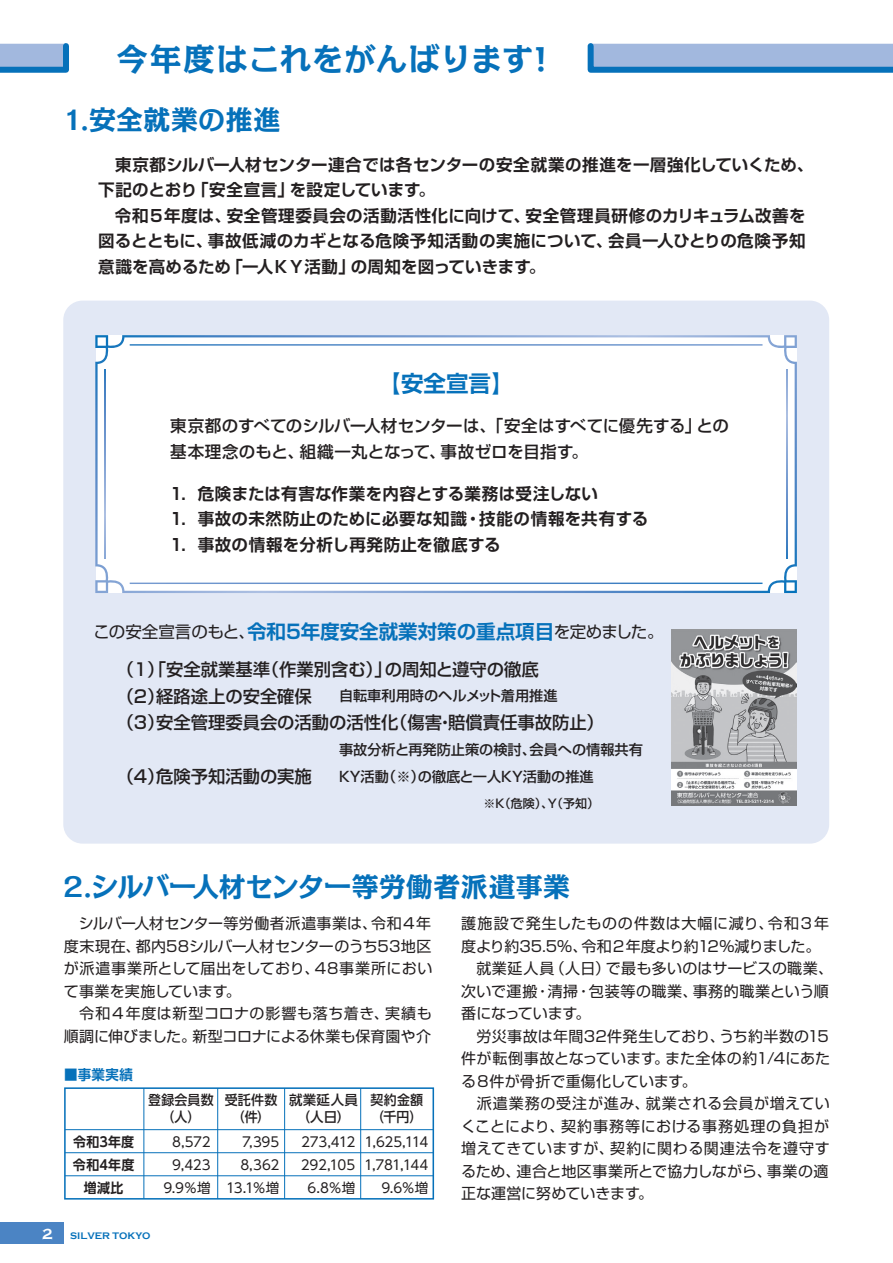
<style>
.page{position:relative;width:893px;height:1263px;background:#fff}
.page>*{position:absolute;margin:0;border:0;box-sizing:border-box;transform-origin:0 0}
.t1{font:700 31.5px "Kakumin Pro";letter-spacing:.02em;color:#0671ba}
.t2{font:700 27px "Kakumin Pro";letter-spacing:.005em;color:#0671ba}
.t3{font:700 22.5px "Shin Go Pr 5 De";color:#0671ba}
.t4{font:500 17.4px "Shin Go Pr 5";color:#231f20}
.t5{font:700 16.5px/25.5px "Shin Go Pr 5 De";letter-spacing:.02em;color:#231f20}
.t6{font:500 16.5px/25.5px "Shin Go Pr 5";color:#231f20}
.t7{font:16.5px "Shin Go Pr 5";letter-spacing:-.02em;color:#231f20}
.t8{font:15px/22.5px "Shin Go Pr 5";letter-spacing:.02em;color:#231f20;text-align:justify}
.t9{font:500 14.1px/26.7px "Shin Go Pr 5";color:#231f20}
.t10{font:700 14.1px "UD Shin Go Pro De";color:#0671ba;scale:.96 1}
.t11{font:13.5px/23.1px "UD Shin Go Pro";letter-spacing:-.035em;color:#231f20;text-align:right}
.t12{font:500 13.5px/16.2px "UD Shin Go Pro";letter-spacing:.025em;color:#231f20;text-align:center;scale:.96 1}
.t13{font:13.5px/23.1px "UD Shin Go Pro";letter-spacing:-.055em;color:#231f20;text-align:right}
.t14{font:700 13.5px/23.1px "UD Shin Go Pro De";letter-spacing:.02em;color:#231f20;text-align:center;scale:.96 1}
.t15{font:500 13.5px/16.2px "UD Shin Go Pro";letter-spacing:.025em;color:#231f20;text-align:center}
.t16{font:500 12px "Shin Go Pr 5";color:#231f20}
.t17{font:700 9.75px "Copperplate Gothic";color:#0671ba}
.s1{font-family:"Shin Go Pr 5 De";font-weight:700;font-size:19.5px;color:#0671ba}
.s2{font-size:17.4px}
.s3{font-family:"Koz Go Pr 6 N";font-weight:400;font-size:17.4px}
.s4{font-size:15px;color:#fff}
</style>
<div class="page">
<div style="left:0;top:1222px;width:63px;height:22px;background:#4b84c4"></div>
<div style="left:63px;top:301px;width:766px;height:543px;background:#e2e8f5;border-radius:19px"></div>
<div style="left:64px;top:1087px;width:370px;height:112px;border:2px solid #0671ba"></div>
<hr style="left:143px;top:1088px;width:1px;height:111px;background:#0671ba">
<hr style="left:217px;top:1088px;width:1px;height:111px;background:#0671ba">
<hr style="left:284px;top:1088px;width:1px;height:111px;background:#0671ba">
<hr style="left:360px;top:1088px;width:1px;height:111px;background:#0671ba">
<hr style="left:65px;top:1129px;width:368px;height:1px;background:#0671ba">
<hr style="left:65px;top:1152px;width:368px;height:1px;background:#0671ba">
<hr style="left:65px;top:1175px;width:368px;height:1px;background:#0671ba">
<svg style="left:0;top:43px;width:69px;height:30px;background:#7ba7d5"></svg>
<svg style="left:587px;top:43px;width:306px;height:30px;background:#84abd7"></svg>
<div style="left:95px;top:335px;width:702px;height:258px;background:#fff"></div>
<img style="left:671px;top:629px;width:125px;height:177px">
<h1 class="t1" style="left:116px;top:34px;width:432px">今年度はこれをがんばります!</h1>
<h2 class="t2" style="left:63px;top:98px;width:219px">1.安全就業の推進</h2>
<p class="t5" style="left:98px;top:150px;width:717px">　東京都シルバー人材センター連合では各センターの安全就業の推進を一層強化していくため、下記のとおり「安全宣言」を設定しています。<br>　令和５年度は、安全管理委員会の活動活性化に向けて、安全管理員研修のカリキュラム改善を図るとともに、事故低減のカギとなる危険予知活動の実施について、会員一人ひとりの危険予知意識を高めるため「一人ＫＹ活動」の周知を図っていきます。</p>
<h3 class="t3" style="left:378px;top:364px;width:137px">【安全宣言】</h3>
<p class="t6" style="left:170px;top:412px;width:560px">東京都のすべてのシルバー人材センターは、「安全はすべてに優先する」との基本理念のもと、組織一丸となって、事故ゼロを目指す。</p>
<p class="t5" style="left:170px;top:479px;width:429px">1. 危険または有害な作業を内容とする業務は受注しない</p>
<p class="t5" style="left:170px;top:505px;width:479px">1. 事故の未然防止のために必要な知識・技能の情報を共有する</p>
<p class="t5" style="left:170px;top:530px;width:332px">1. 事故の情報を分析し再発防止を徹底する</p>
<p class="t7" style="left:93px;top:618px;width:572px">この安全宣言のもと、<span class="s1">令和5年度安全就業対策の重点項目</span>を定めました。</p>
<p class="t4" style="left:117px;top:655px;width:424px">（１）「安全就業基準（作業別含む）」の周知と遵守の徹底</p>
<p class="t9" style="left:117px;top:681px;width:442px"><span class="s2">（２）経路途上の安全確保</span> <span class="s3">　</span> 自転車利用時のヘルメット着用推進</p>
<p class="t4" style="left:117px;top:708px;width:489px">（３）安全管理委員会の活動の活性化（傷害・賠償責任事故防止）</p>
<p class="t9" style="left:117px;top:735px;width:528px;text-indent:222px">事故分析と再発防止策の検討、会員への情報共有<span class="s2">（４）危険予知活動の実施</span> <span class="s3">　</span> KY活動（※）の徹底と一人ＫＹ活動の推進</p>
<p class="t16" style="left:484px;top:794px;width:117px">※K（危険）、Y（予知）</p>
<h2 class="t2" style="left:63px;top:865px;width:508px">2.シルバー人材センター等労働者派遣事業</h2>
<p class="t8" style="left:64px;top:911px;width:370px">　シルバー人材センター等労働者派遣事業は、令和４年度末現在、都内58シルバー人材センターのうち53地区が派遣事業所として届出をしており、48事業所において事業を実施しています。</p>
<p class="t8" style="left:64px;top:1001px;width:369px;text-align:right">令和４年度は新型コロナの影響も落ち着き、実績も順調に伸びました。新型コロナによる休業も保育園や介</p>
<p class="t8" style="left:461px;top:911px;width:373px;text-align:left">護施設で発生したものの件数は大幅に減り、令和３年度より約35.5％、令和２年度より約12％減りました。　就業延人員（人日）で最も多いのはサービスの職業、次いで運搬・清掃・包装等の職業、事務的職業という順番になっています。<br>　労災事故は年間32件発生しており、うち約半数の15件が転倒事故となっています。また全体の約1/4にあたる８件が骨折で重傷化しています。<br>　派遣業務の受注が進み、就業される会員が増えていくことにより、契約事務等における事務処理の負担が増えてきていますが、契約に関わる関連法令を遵守するため、連合と地区事業所とで協力しながら、事業の適正な運営に努めていきます。</p>
<p class="t10" style="left:64px;top:1063px;width:73px">■事業実績</p>
<p class="t12" style="left:148px;top:1092px;width:70px">登録会員数（人）</p>
<p class="t12" style="left:225px;top:1092px;width:56px">受託件数（件）</p>
<p class="t15" style="left:289px;top:1092px;width:71px">就業延人員（人日）</p>
<p class="t11" style="left:163px;top:1130px;width:49px">8,572<br>9,423<br>9.9％増</p>
<p class="t11" style="left:226px;top:1130px;width:55px">7,395<br>8,362<br>13.1％増</p>
<p class="t11" style="left:301px;top:1130px;width:56px;text-align:center">273,412<br>292,105<br>6.8％増</p>
<p class="t12" style="left:371px;top:1092px;width:56px;text-align:left">契約金額（千円）</p>
<p class="t13" style="left:364px;top:1130px;width:66px">1,625,114<br>1,781,144<br>9.6％増</p>
<p class="t14" style="left:73px;top:1130px;width:65px">令和3年度令和4年度増減比</p>
<p class="t17" style="left:42px;top:1230px;width:110px"><span class="s4">2</span> SILVER TOKYO</p>
</div>
